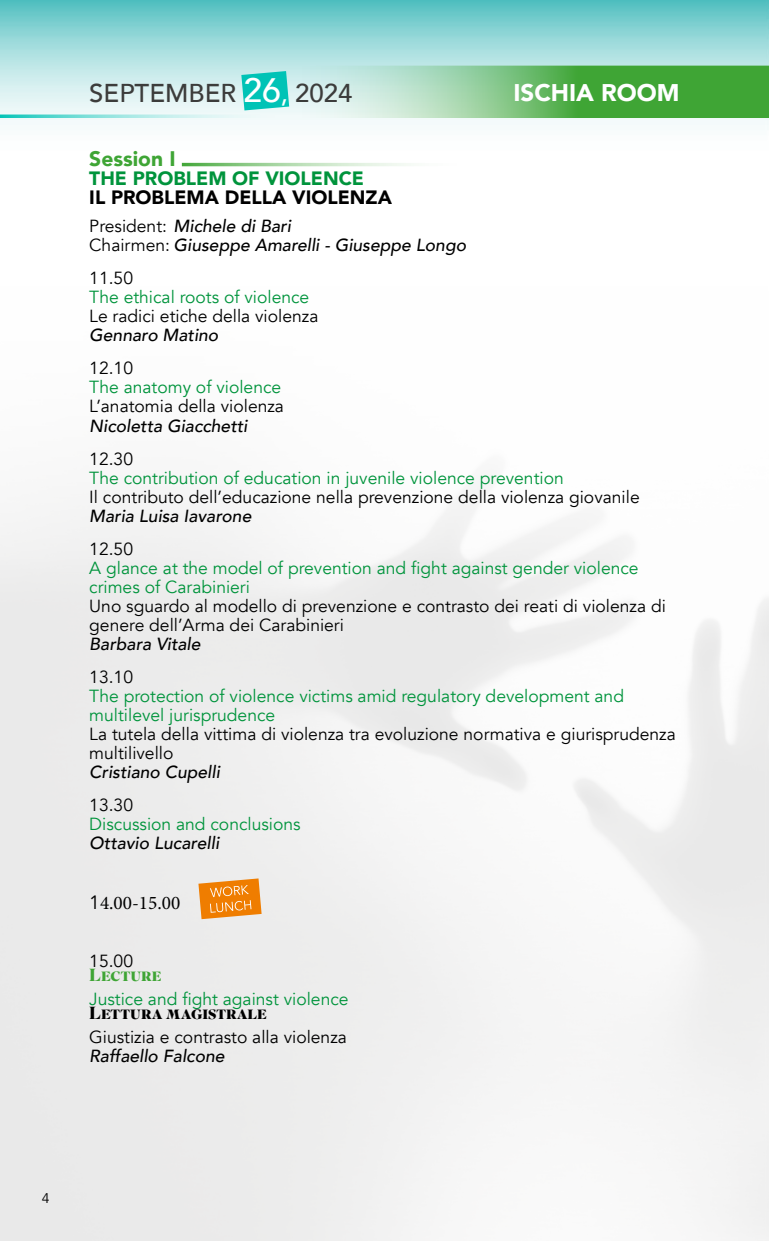
<style>
.page{position:relative;width:769px;height:1241px;background:#fff}
.page>*{position:absolute;margin:0;border:0;box-sizing:border-box;transform-origin:0 0}
.t1{font:500 25.72px "Avenir";color:#3c3c3b}
.t2{font:900 24.15px "Avenir";color:#fff}
.t3{font:900 21px "Avenir";color:#3fa535}
.t4{font:900 19.25px "Avenir";color:#000}
.t5{font:900 19.25px "Avenir";color:#00943c}
.t6{font:19.25px "Minion Pro";color:#000}
.t7{font:17.5px/19.1px "Avenir";color:#000}
.t8{font:17.5px/19.1px "Avenir";color:#00943c}
.t9{font:italic 500 17.5px/19.1px "Avenir";color:#000}
.t10{font:700 17.5px "Superior Title";color:#000}
.t11{font:700 17.5px "Superior Title";color:#3fa535}
.t12{font:14px "Avenir";color:#000}
.s1{font-size:33.77px;color:#fff}
.s2{color:#fff}
.s3{font-weight:400;font-style:normal}
.s4{font-family:"Avenir"}
</style>
<div class="page">
<svg style="left:0;top:0;width:769px;height:164px"></svg>
<svg style="left:0;top:114px;width:284px;height:4px"></svg>
<svg style="left:284px;top:65px;width:485px;height:53px;background:#7ec482"></svg>
<svg style="left:241px;top:71px;width:48px;height:39px;background:#1fc9be"></svg>
<hr style="left:182px;top:163px;width:292px;height:3px;background:#3fa535">
<svg style="left:198px;top:878px;width:64px;height:41px;background:#ef9a3e"></svg>
<h1 class="t1" style="left:89px;top:71px;width:265px">SEPTEMBER <span class="s1">26</span><span class="s2">,</span> 2024</h1>
<h2 class="t2" style="left:513px;top:72px;width:168px">ISCHIA ROOM</h2>
<p class="t3" style="left:89px;top:141px;width:88px">Session I</p>
<p class="t5" style="left:89px;top:162px;width:276px">THE PROBLEM OF VIOLENCE</p>
<p class="t4" style="left:89px;top:181px;width:304px">IL PROBLEMA DELLA VIOLENZA</p>
<p class="t9" style="left:89px;top:217px;width:378px"><span class="s3">President:</span> Michele di Bari<br><span class="s3">Chairmen:</span> Giuseppe Amarelli - Giuseppe Longo</p>
<p class="t7" style="left:89px;top:269px;width:45px">11.50</p>
<p class="t8" style="left:89px;top:288px;width:222px">The ethical roots of violence</p>
<p class="t7" style="left:89px;top:307px;width:231px">Le radici etiche della violenza</p>
<p class="t9" style="left:89px;top:326px;width:131px">Gennaro Matino</p>
<p class="t7" style="left:89px;top:359px;width:45px">12.10</p>
<p class="t8" style="left:89px;top:378px;width:193px">The anatomy of violence</p>
<p class="t7" style="left:89px;top:397px;width:196px">L’anatomia della violenza</p>
<p class="t9" style="left:89px;top:416px;width:160px">Nicoletta Giacchetti</p>
<p class="t7" style="left:89px;top:449px;width:45px">12.30</p>
<p class="t8" style="left:89px;top:468px;width:476px">The contribution of education in juvenile violence prevention</p>
<p class="t7" style="left:89px;top:487px;width:552px">Il contributo dell’educazione nella prevenzione della violenza giovanile</p>
<p class="t9" style="left:89px;top:506px;width:164px">Maria Luisa Iavarone</p>
<p class="t7" style="left:89px;top:539px;width:45px">12.50</p>
<p class="t8" style="left:89px;top:558px;width:551px">A glance at the model of prevention and fight against gender violence crimes of Carabinieri</p>
<p class="t7" style="left:89px;top:596px;width:578px">Uno sguardo al modello di prevenzione e contrasto dei reati di violenza di genere dell’Arma dei Carabinieri</p>
<p class="t9" style="left:89px;top:634px;width:113px">Barbara Vitale</p>
<p class="t7" style="left:89px;top:667px;width:45px">13.10</p>
<p class="t8" style="left:89px;top:686px;width:536px">The protection of violence victims amid regulatory development and multilevel jurisprudence</p>
<p class="t7" style="left:89px;top:724px;width:588px">La tutela della vittima di violenza tra evoluzione normativa e giurisprudenza multilivello</p>
<p class="t9" style="left:89px;top:762px;width:132px">Cristiano Cupelli</p>
<p class="t7" style="left:89px;top:795px;width:45px">13.30</p>
<p class="t8" style="left:89px;top:814px;width:213px">Discussion and conclusions</p>
<p class="t9" style="left:89px;top:833px;width:131px">Ottavio Lucarelli</p>
<p class="t6" style="left:89px;top:889px;width:93px"><span class="s4">1</span>4.00-15.00</p>
<p class="t7" style="left:89px;top:951px;width:45px">15.00</p>
<p class="t11" style="left:89px;top:963px;width:74px">Lecture</p>
<p class="t8" style="left:89px;top:989px;width:261px">Justice and fight against violence</p>
<p class="t10" style="left:89px;top:1002px;width:179px">Lettura magistrale</p>
<p class="t7" style="left:89px;top:1027px;width:259px">Giustizia e contrasto alla violenza</p>
<p class="t9" style="left:89px;top:1046px;width:137px">Raffaello Falcone</p>
<p class="t12" style="left:42px;top:1189px;width:9px">4</p>
</div>
